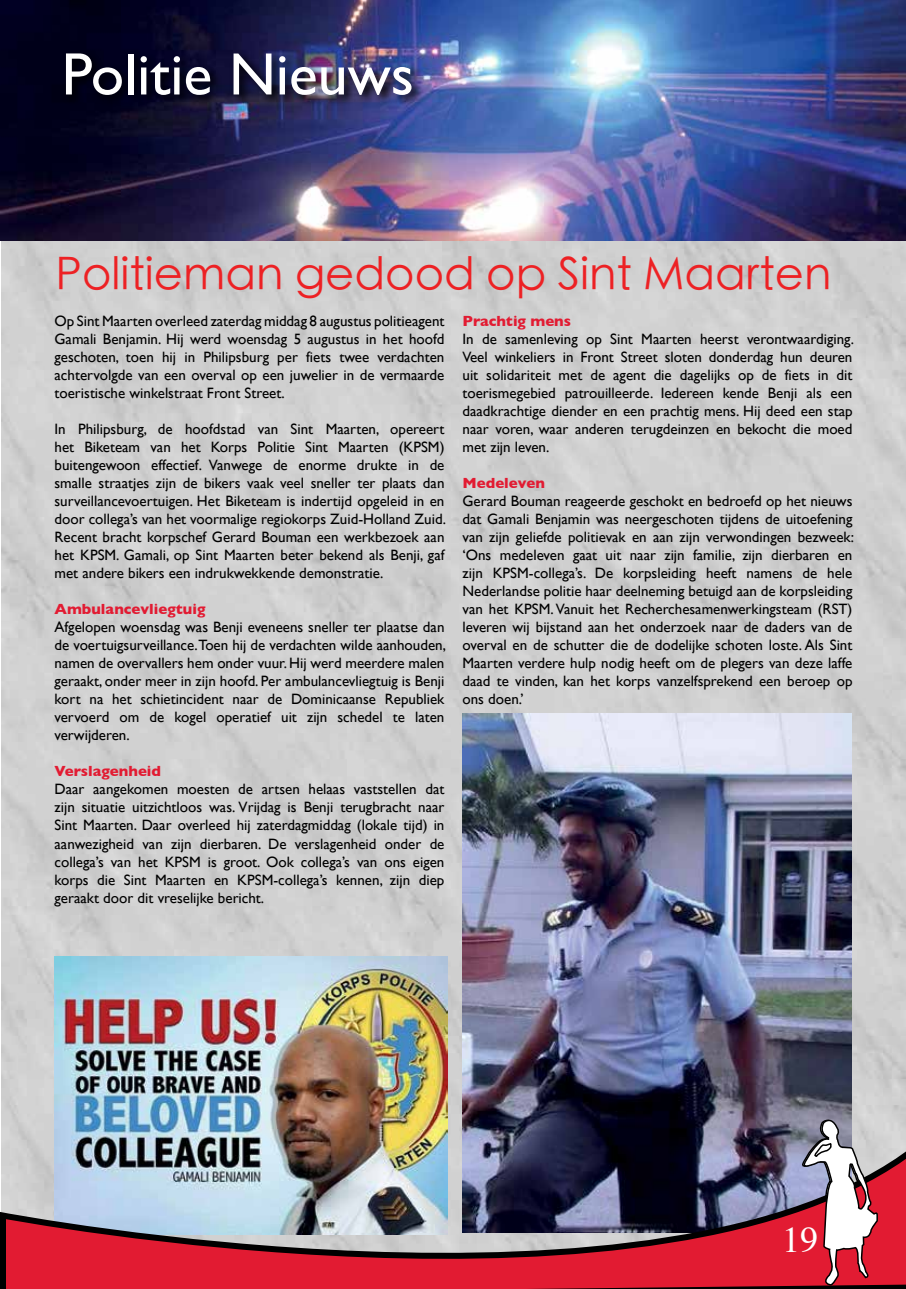
<style>
.page{position:relative;width:906px;height:1289px;background:#fff}
.page>*{position:absolute;margin:0;border:0;box-sizing:border-box;transform-origin:0 0}
.t1{font:60px "Gill Sans";color:#fff}
.t2{font:300 45px "ST Heiti TC";color:#ed2124}
.t3{font:36px "Times";color:#fff}
.t4{font:15px/18px "Gill Sans";color:#000;text-align:justify}
.t5{font:700 15px "Gill Sans";color:#e21b32}
</style>
<div class="page">
<img style="left:2px;top:240px;width:904px;height:895px">
<img style="left:463px;top:713px;width:389px;height:422px">
<img style="left:55px;top:956px;width:392px;height:179px">
<img style="left:1px;top:0;width:905px;height:240px">
<div style="left:62px;top:50px;width:362px;height:58px;background:#000;opacity:.95"></div>
<img style="left:1px;top:1135px;width:905px;height:153px">
<svg style="left:800px;top:1116px;width:78px;height:172px"></svg>
<img style="left:0;top:0;width:1px;height:1288px">
<h1 class="t1" style="left:62px;top:39px;width:354px">Politie Nieuws</h1>
<h2 class="t2" style="left:56px;top:237px;width:777px">Politieman gedood op Sint Maarten</h2>
<p class="t4" style="left:55px;top:312px;width:391px">Op Sint Maarten overleed zaterdag middag 8 augustus politieagent Gamali Benjamin. Hij werd woensdag 5 augustus in het hoofd geschoten, toen hij in Philipsburg per fiets twee verdachten achtervolgde van een overval op een juwelier in de vermaarde toeristische winkelstraat Front Street.</p>
<p class="t4" style="left:55px;top:420px;width:393px">In Philipsburg, de hoofdstad van Sint Maarten, opereert het Biketeam van het Korps Politie Sint Maarten (KPSM) buitengewoon effectief. Vanwege de enorme drukte in de smalle straatjes zijn de bikers vaak veel sneller ter plaats dan surveillancevoertuigen. Het Biketeam is indertijd opgeleid in en door collega’s van het voormalige regiokorps Zuid-Holland Zuid.<br>Recent bracht korpschef Gerard Bouman een werkbezoek aan het KPSM. Gamali, op Sint Maarten beter bekend als Benji, gaf met andere bikers een indrukwekkende demonstratie.   </p>
<p class="t5" style="left:55px;top:597px;width:152px">Ambulancevliegtuig</p>
<p class="t4" style="left:55px;top:618px;width:393px">Afgelopen woensdag was Benji eveneens sneller ter plaatse dan de voertuigsurveillance.Toen hij de verdachten wilde aanhouden, namen de overvallers hem onder vuur. Hij werd meerdere malen geraakt, onder meer in zijn hoofd. Per ambulancevliegtuig is Benji kort na het schietincident naar de Dominicaanse Republiek vervoerd om de kogel operatief uit zijn schedel te laten verwijderen.   </p>
<p class="t5" style="left:55px;top:759px;width:108px">Verslagenheid</p>
<p class="t4" style="left:55px;top:780px;width:391px">Daar aangekomen moesten de artsen helaas vaststellen dat zijn situatie uitzichtloos was. Vrijdag is Benji terugbracht naar Sint Maarten. Daar overleed hij zaterdagmiddag (lokale tijd) in aanwezigheid van zijn dierbaren. De verslagenheid onder de collega’s van het KPSM is groot. Ook collega’s van ons eigen korps die Sint Maarten en KPSM-collega’s kennen, zijn diep geraakt door dit vreselijke bericht.   </p>
<p class="t5" style="left:462px;top:309px;width:110px">Prachtig mens</p>
<p class="t4" style="left:462px;top:330px;width:393px">In de samenleving op Sint Maarten heerst verontwaardiging.<br>Veel winkeliers in Front Street sloten donderdag hun deuren uit solidariteit met de agent die dagelijks op de fiets in dit toerismegebied patrouilleerde. Iedereen kende Benji als een daadkrachtige diender en een prachtig mens. Hij deed een stap naar voren, waar anderen terugdeinzen en bekocht die moed met zijn leven.   </p>
<p class="t5" style="left:462px;top:471px;width:84px">Medeleven</p>
<p class="t4" style="left:462px;top:492px;width:393px">Gerard Bouman reageerde geschokt en bedroefd op het nieuws dat Gamali Benjamin was neergeschoten tijdens de uitoefening van zijn geliefde politievak en aan zijn verwondingen bezweek: ‘Ons medeleven gaat uit naar zijn familie, zijn dierbaren en zijn KPSM-collega’s. De korpsleiding heeft namens de hele Nederlandse politie haar deelneming betuigd aan de korpsleiding van het KPSM. Vanuit het Recherchesamenwerkingsteam (RST) leveren wij bijstand aan het onderzoek naar de daders van de overval en de schutter die de dodelijke schoten loste. Als Sint Maarten verdere hulp nodig heeft om de plegers van deze laffe daad te vinden, kan het korps vanzelfsprekend een beroep op ons doen.’</p>
<h3 class="t3" style="left:782px;top:1206px;width:37px">19</h3>
</div>
